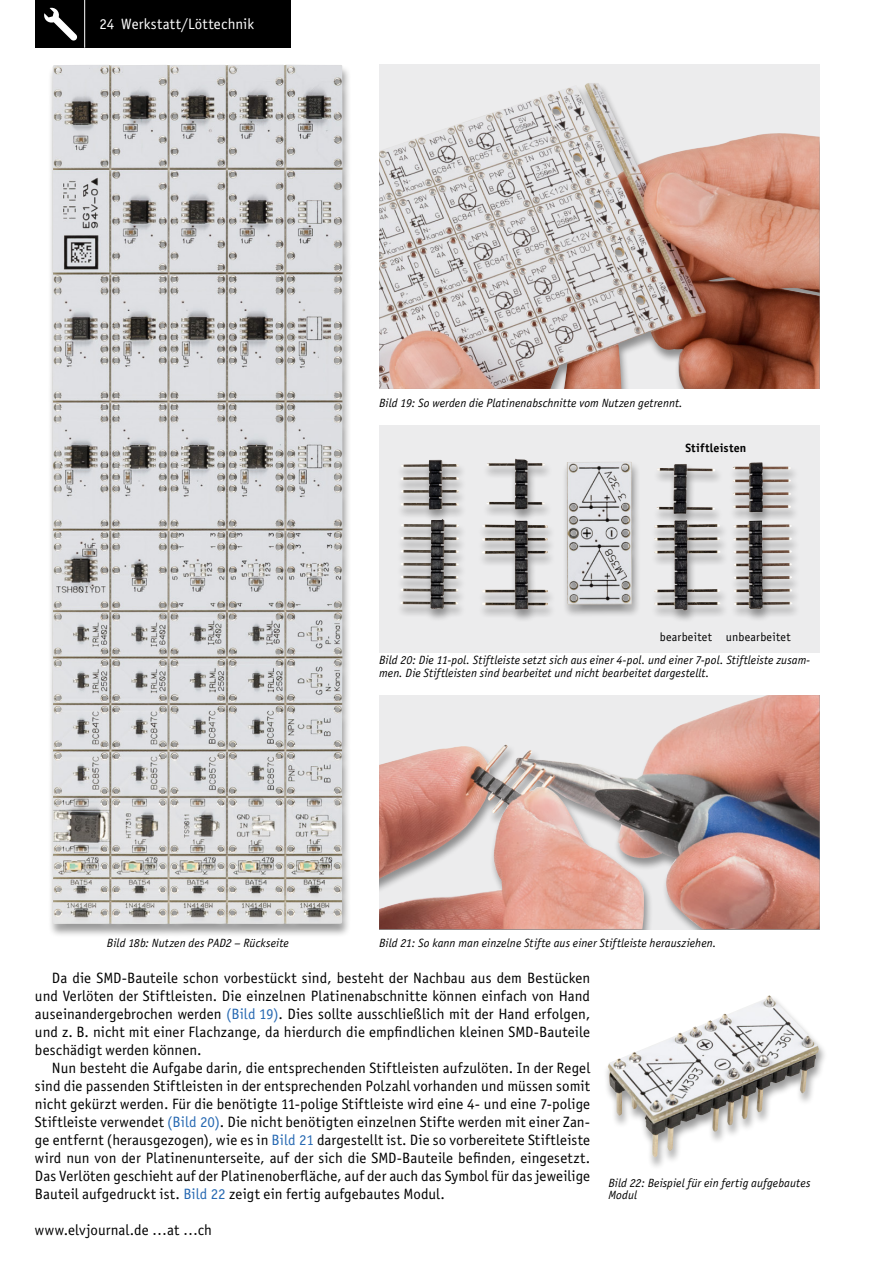
<style>
.page{position:relative;width:895px;height:1264px;background:#fff}
.page>*{position:absolute;margin:0;border:0;box-sizing:border-box;transform-origin:0 0}
.Fließtext_Neue_Zeile{font:15px/18px "Officina Sans Book ITC";letter-spacing:.005em;color:#000;text-align:justify}
.t1{font:15px "Officina Sans Book ITC";letter-spacing:.01em;color:#fff}
.Bildunterschrift{font:italic 12px/12.8px "Officina Sans Book ITC";letter-spacing:.01em;color:#000}
.Bildunterschrift-2{font:12px "Officina Sans Book ITC";letter-spacing:.02em;color:#000}
.Bildunterschrift-3{font:12px "Officina Sans Bold ITC";letter-spacing:.02em;color:#000}
.s1{color:#2769b2}
</style>
<div class="page">
<div style="left:35px;top:1px;width:255px;height:47px;background:#000"></div>
<hr style="left:84px;top:1px;width:1px;height:47px;background:#fff">
<svg style="left:44px;top:7px;width:33px;height:34px"></svg>
<div style="left:379px;top:65px;width:440px;height:324px;background:#ececed"></div>
<img style="left:379px;top:83px;width:440px;height:306px">
<div style="left:379px;top:425px;width:440px;height:227px;background:#ececed"></div>
<div style="left:396px;top:458px;width:405px;height:165px;background:#000;opacity:.4"></div>
<img style="left:400px;top:458px;width:145px;height:51px">
<img style="left:379px;top:695px;width:440px;height:234px">
<div style="left:603px;top:994px;width:225px;height:176px;background:#000;opacity:.4"></div>
<img style="left:607px;top:995px;width:162px;height:163px">
<div style="left:48px;top:64px;width:304px;height:873px;background:#000;opacity:.4"></div>
<img style="left:52px;top:65px;width:291px;height:859px">
<p class="t1" style="left:100px;top:14px;width:156px">24 Werkstatt/Löttechnik</p>
<p class="Bildunterschrift" style="left:379px;top:396px;width:305px">Bild 19: So werden die Platinenabschnitte vom Nutzen getrennt.</p>
<p class="Bildunterschrift-3" style="left:685px;top:440px;width:62px">Stiftleisten</p>
<p class="Bildunterschrift-2" style="left:660px;top:629px;width:132px">bearbeitet unbearbeitet</p>
<p class="Bildunterschrift" style="left:379px;top:653px;width:432px">Bild 20: Die 11-pol. Stiftleiste setzt sich aus einer 4-pol. und einer 7-pol. Stiftleiste zusam&shy;men. Die Stiftleisten sind bearbeitet und nicht bearbeitet dargestellt.</p>
<p class="Bildunterschrift" style="left:379px;top:936px;width:339px">Bild 21: So kann man einzelne Stifte aus einer Stiftleiste herausziehen.</p>
<p class="Fließtext_Neue_Zeile" style="left:35px;top:968px;width:557px;text-indent:17px">Da die SMD-Bauteile schon vorbestückt sind, besteht der Nachbau aus dem Bestücken und Verlöten der Stiftleisten. Die einzelnen Platinenabschnitte können einfach von Hand auseinandergebrochen werden <span class="s1">(Bild 19)</span>. Dies sollte ausschließlich mit der Hand erfolgen, und z. B. nicht mit einer Flachzange, da hierdurch die empfindlichen kleinen SMD-Bauteile beschädigt werden können.</p>
<p class="Fließtext_Neue_Zeile" style="left:35px;top:1058px;width:557px;text-indent:17px">Nun besteht die Aufgabe darin, die entsprechenden Stiftleisten aufzulöten. In der Regel sind die passenden Stiftleisten in der entsprechenden Polzahl vorhanden und müssen somit nicht gekürzt werden. Für die benötigte 11-polige Stiftleiste wird eine 4- und eine 7-polige Stiftleiste verwendet <span class="s1">(Bild 20)</span>. Die nicht benötigten einzelnen Stifte werden mit einer Zan&shy;ge entfernt (herausgezogen), wie es in <span class="s1">Bild 21</span> dargestellt ist. Die so vorbereitete Stiftleiste wird nun von der Platinenunterseite, auf der sich die SMD-Bauteile befinden, eingesetzt.<br>Das Verlöten geschieht auf der Platinenoberfläche, auf der auch das Symbol für das jeweilige Bauteil aufgedruckt ist. <span class="s1">Bild 22</span> zeigt ein fertig aufgebautes Modul.</p>
<p class="Bildunterschrift" style="left:107px;top:936px;width:183px">Bild 18b: Nutzen des PAD2 – Rückseite</p>
<p class="Bildunterschrift" style="left:608px;top:1175px;width:204px">Bild 22: Beispiel für ein fertig aufgebautes<br>Modul</p>
<p class="Fließtext_Neue_Zeile" style="left:35px;top:1220px;width:179px">www.elvjournal.de …at …ch</p>
</div>
